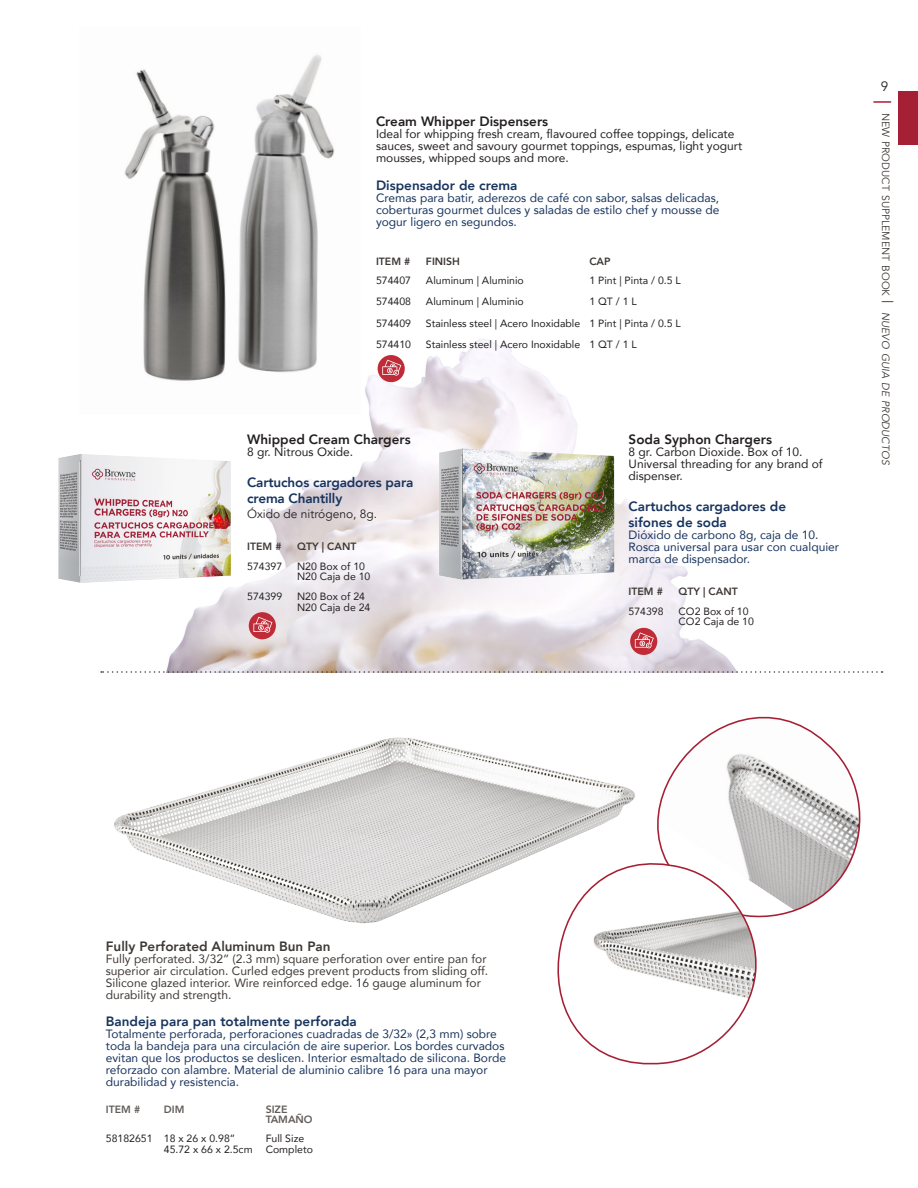
<style>
.page{position:relative;width:918px;height:1188px;background:#fff}
.page>*{position:absolute;margin:0;border:0;box-sizing:border-box;transform-origin:0 0}
.SPANISH_Cookware_Tab{font:800 13.5px/16.2px "Avenir";color:#18345e}
.ENGLISH_Cookware_Tab{font:800 13.5px "Avenir";color:#231f20}
.ENGLISH_Cookware_Tab-2{font:800 13.5px "Avenir";color:#3e3835}
.t1{font:13.5px "Avenir";color:#231f20}
.ENGLISH_Cookware_Tab-3{font:12px/12px "Avenir";color:#18345e}
.t2{font:12px/12px "Avenir";color:#231f20}
.Cookware_Product_Des{font:12px/12px "Avenir";color:#3e3835}
.Bar_Service_Collecti{font:12px/12px "Avenir";color:#18345e;text-align:justify}
.t3{font:12px "Avenir";color:#231f20}
.Item_Number{font:10.5px/10.5px "Avenir";color:#231f20}
.t4{font:10.5px "Avenir";color:#3e3835}
.table_headers{font:800 10.5px "Avenir";color:#3e3835}
.table_headers-2{font:800 10.5px/10.5px "Avenir";color:#615c59}
.s1{font-size:15px}
.s2{font-style:italic}
</style>
<div class="page">
<svg style="left:874px;top:101px;width:17px;height:2px"></svg>
<div style="left:898px;top:91px;width:20px;height:54px;background:#a62035"></div>
<img style="left:166px;top:339px;width:522px;height:332px">
<img style="left:124px;top:54px;width:237px;height:361px">
<div style="left:378px;top:355px;width:27px;height:27px;background:#bf2b37;border-radius:50%"></div>
<svg style="left:382px;top:360px;width:19px;height:16px"></svg>
<svg style="left:101px;top:671px;width:782px;height:2px"></svg>
<svg style="left:572px;top:637px;width:298px;height:281px"></svg>
<svg style="left:557px;top:828px;width:205px;height:237px"></svg>
<div style="left:249px;top:612px;width:27px;height:27px;background:#bf2b37;border-radius:50%"></div>
<svg style="left:253px;top:617px;width:19px;height:16px"></svg>
<div style="left:630px;top:628px;width:27px;height:27px;background:#bf2b37;border-radius:50%"></div>
<svg style="left:635px;top:632px;width:19px;height:16px"></svg>
<img style="left:58px;top:454px;width:173px;height:129px">
<img style="left:439px;top:449px;width:175px;height:131px">
<img style="left:114px;top:737px;width:522px;height:187px">
<p class="ENGLISH_Cookware_Tab" style="left:376px;top:111px;width:174px">Cream Whipper Dispensers</p>
<p class="t2" style="left:376px;top:128px;width:368px">Ideal for whipping fresh cream, flavoured coffee toppings, delicate sauces, sweet and savoury gourmet toppings, espumas, light yogurt mousses, whipped soups and more.</p>
<p class="SPANISH_Cookware_Tab" style="left:376px;top:178px;width:143px">Dispensador de crema</p>
<p class="Bar_Service_Collecti" style="left:376px;top:192px;width:345px">Cremas para batir, aderezos de café con sabor, salsas delicadas, coberturas gourmet dulces y saladas de estilo chef y mousse de yogur ligero en segundos.</p>
<p class="table_headers" style="left:376px;top:253px;width:36px">ITEM #</p>
<p class="table_headers" style="left:426px;top:253px;width:36px">FINISH</p>
<p class="table_headers" style="left:589px;top:253px;width:23px">CAP</p>
<p class="Item_Number" style="left:376px;top:275px;width:37px">574407</p>
<p class="Item_Number" style="left:426px;top:275px;width:99px">Aluminum | Aluminio</p>
<p class="Item_Number" style="left:589px;top:275px;width:93px">1 Pint | Pinta / 0.5 L</p>
<p class="Item_Number" style="left:376px;top:296px;width:37px">574408</p>
<p class="Item_Number" style="left:426px;top:296px;width:99px">Aluminum | Aluminio</p>
<p class="Item_Number" style="left:589px;top:296px;width:49px">1 QT / 1 L</p>
<p class="Item_Number" style="left:376px;top:317px;width:37px">574409</p>
<p class="Item_Number" style="left:426px;top:317px;width:156px">Stainless steel | Acero Inoxidable</p>
<p class="Item_Number" style="left:589px;top:317px;width:93px">1 Pint | Pinta / 0.5 L</p>
<p class="Item_Number" style="left:376px;top:338px;width:37px">574410</p>
<p class="Item_Number" style="left:426px;top:338px;width:156px">Stainless steel | Acero Inoxidable</p>
<p class="Item_Number" style="left:589px;top:338px;width:49px">1 QT / 1 L</p>
<p class="ENGLISH_Cookware_Tab" style="left:247px;top:429px;width:165px">Whipped Cream Chargers</p>
<p class="t2" style="left:247px;top:445px;width:108px">8 gr. Nitrous Oxide.</p>
<p class="SPANISH_Cookware_Tab" style="left:247px;top:474px;width:168px">Cartuchos cargadores para crema Chantilly</p>
<p class="t3" style="left:247px;top:507px;width:132px">Óxido de nitrógeno, 8g.</p>
<p class="table_headers" style="left:247px;top:538px;width:36px">ITEM #</p>
<p class="table_headers" style="left:297px;top:538px;width:61px">QTY | CANT</p>
<p class="Item_Number" style="left:247px;top:560px;width:37px">574397</p>
<p class="Item_Number" style="left:297px;top:560px;width:75px">N20 Box of 10<br>N20 Caja de 10</p>
<p class="Item_Number" style="left:247px;top:591px;width:37px">574399</p>
<p class="Item_Number" style="left:297px;top:591px;width:75px">N20 Box of 24<br>N20 Caja de 24</p>
<p class="ENGLISH_Cookware_Tab" style="left:629px;top:429px;width:145px">Soda Syphon Chargers</p>
<p class="t2" style="left:629px;top:445px;width:175px">8 gr. Carbon Dioxide. Box of 10.</p>
<p class="t2" style="left:629px;top:457px;width:196px">Universal threading for any brand of dispenser.</p>
<p class="SPANISH_Cookware_Tab" style="left:629px;top:498px;width:159px">Cartuchos cargadores de</p>
<p class="SPANISH_Cookware_Tab" style="left:629px;top:515px;width:100px">sifones de soda</p>
<p class="ENGLISH_Cookware_Tab-3" style="left:629px;top:529px;width:212px">Dióxido de carbono 8g, caja de 10.<br>Rosca universal para usar con cualquier marca de dispensador.</p>
<p class="table_headers" style="left:629px;top:583px;width:36px">ITEM #</p>
<p class="table_headers" style="left:679px;top:583px;width:61px">QTY | CANT</p>
<p class="Item_Number" style="left:629px;top:605px;width:37px">574398</p>
<p class="Item_Number" style="left:679px;top:605px;width:77px">CO2 Box of 10<br>CO2 Caja de 10</p>
<p class="t1" style="left:881px;top:79px;width:9px">9</p>
<p class="t4" style="left:892px;top:113px;width:354px;rotate:90deg">new product supplement book <span class="s1">|</span> <span class="s2">nuevo guia de productos</span></p>
<p class="ENGLISH_Cookware_Tab-2" style="left:106px;top:936px;width:226px">Fully Perforated Aluminum Bun Pan</p>
<p class="Cookware_Product_Des" style="left:106px;top:952px;width:384px">Fully perforated. 3/32” (2.3 mm) square perforation over entire pan for superior air circulation. Curled edges prevent products from sliding off.<br>Silicone glazed interior. Wire reinforced edge. 16 gauge aluminum for durability and strength.</p>
<p class="SPANISH_Cookware_Tab" style="left:106px;top:1013px;width:252px">Bandeja para pan totalmente perforada</p>
<p class="ENGLISH_Cookware_Tab-3" style="left:106px;top:1027px;width:402px">Totalmente perforada, perforaciones cuadradas de 3/32» (2,3 mm) sobre toda la bandeja para una circulación de aire superior. Los bordes curvados evitan que los productos se deslicen. Interior esmaltado de silicona. Borde reforzado con alambre. Material de aluminio calibre 16 para una mayor durabilidad y resistencia.</p>
<p class="table_headers-2" style="left:106px;top:1104px;width:36px">ITEM #</p>
<p class="table_headers-2" style="left:164px;top:1104px;width:22px">DIM</p>
<p class="table_headers-2" style="left:266px;top:1104px;width:49px">SIZE<br>TAMAÑO</p>
<p class="Item_Number" style="left:106px;top:1133px;width:48px">58182651</p>
<p class="Item_Number" style="left:164px;top:1133px;width:90px">18 x 26 x 0.98”<br>45.72 x 66 x 2.5cm</p>
<p class="Item_Number" style="left:266px;top:1133px;width:49px">Full Size<br>Completo</p>
</div>
